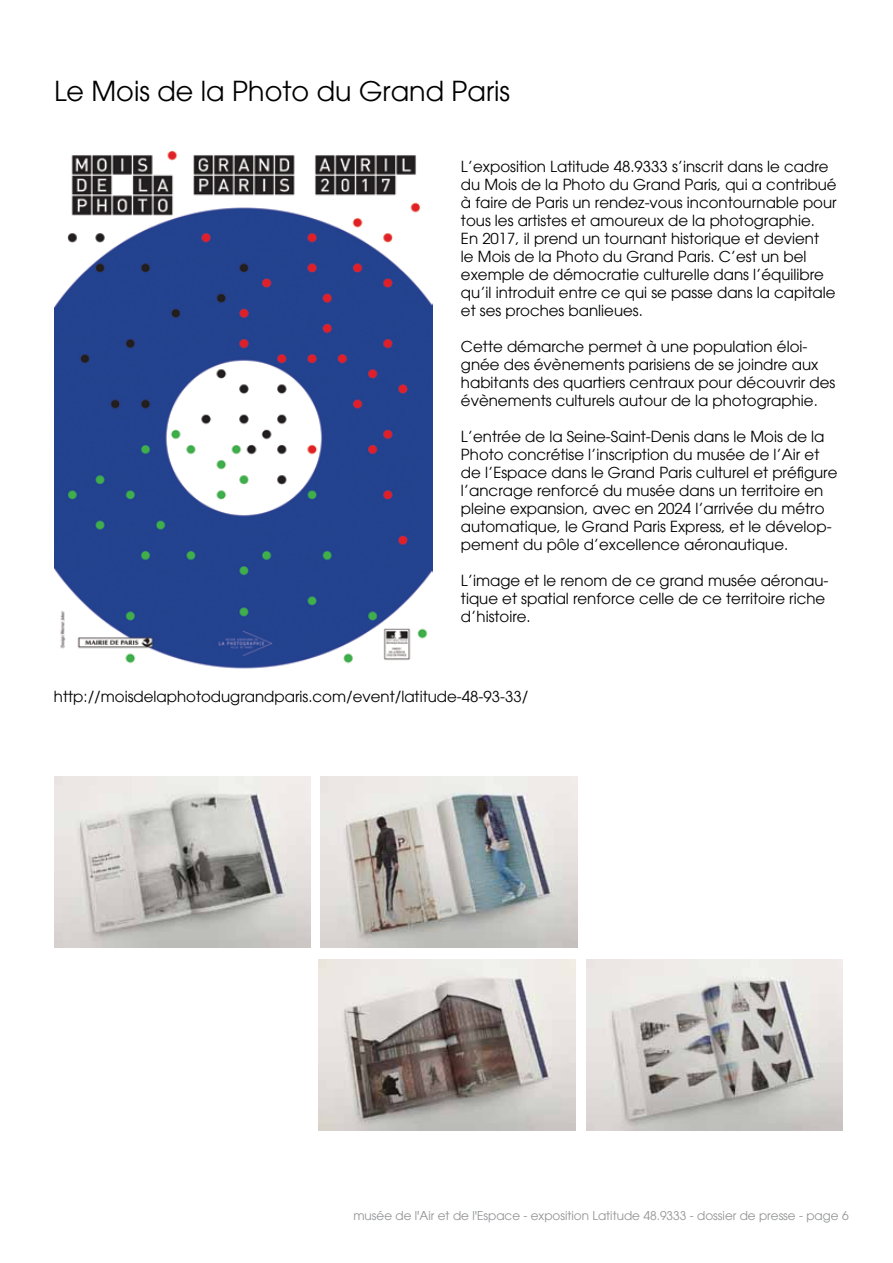
<style>
.page{position:relative;width:893px;height:1263px;background:#fff}
.page>*{position:absolute;margin:0;border:0;box-sizing:border-box;transform-origin:0 0}
.t1{font:27px "Avant Garde";color:#000}
.t2{font:15px/18px "Avant Garde";color:#000}
.t3{font:12px "Avant Garde";color:#919396}
</style>
<div class="page">
<img style="left:54px;top:150px;width:378px;height:519px">
<img style="left:586px;top:959px;width:257px;height:172px">
<img style="left:319px;top:959px;width:257px;height:172px">
<img style="left:320px;top:777px;width:257px;height:171px">
<img style="left:54px;top:777px;width:257px;height:171px">
<h1 class="t1" style="left:54px;top:75px;width:458px">Le Mois de la Photo du Grand Paris</h1>
<p class="t2" style="left:461px;top:157px;width:377px">L’exposition Latitude 48.9333 s’inscrit dans le cadre du Mois de la Photo du Grand Paris, qui a contribué à faire de Paris un rendez-vous incontournable pour tous les artistes et amoureux de la photographie.<br>En 2017, il prend un tournant historique et devient<br>le Mois de la Photo du Grand Paris. C’est un bel exemple de démocratie culturelle dans l’équilibre qu’il introduit entre ce qui se passe dans la capitale et ses proches banlieues.</p>
<p class="t2" style="left:461px;top:337px;width:376px">Cette démarche permet à une population éloi&shy;gnée des évènements parisiens de se joindre aux habitants des quartiers centraux pour découvrir des évènements culturels autour de la photographie.</p>
<p class="t2" style="left:461px;top:427px;width:378px">L’entrée de la Seine-Saint-Denis dans le Mois de la Photo concrétise l’inscription du musée de l’Air et de l’Espace dans le Grand Paris culturel et préfigure l’ancrage renforcé du musée dans un territoire en pleine expansion, avec en 2024 l’arrivée du métro automatique, le Grand Paris Express, et le dévelop&shy;pement du pôle d’excellence aéronautique.</p>
<p class="t2" style="left:461px;top:571px;width:369px">L’image et le renom de ce grand musée aéronau&shy;tique et spatial renforce celle de ce territoire riche d’histoire.</p>
<p class="t2" style="left:54px;top:688px;width:476px">http://moisdelaphotodugrandparis.com/event/latitude-48-93-33/</p>
<p class="t3" style="left:353px;top:1208px;width:497px">musée de l'Air et de l'Espace - exposition Latitude 48.9333 - dossier de presse - page 6</p>
</div>
